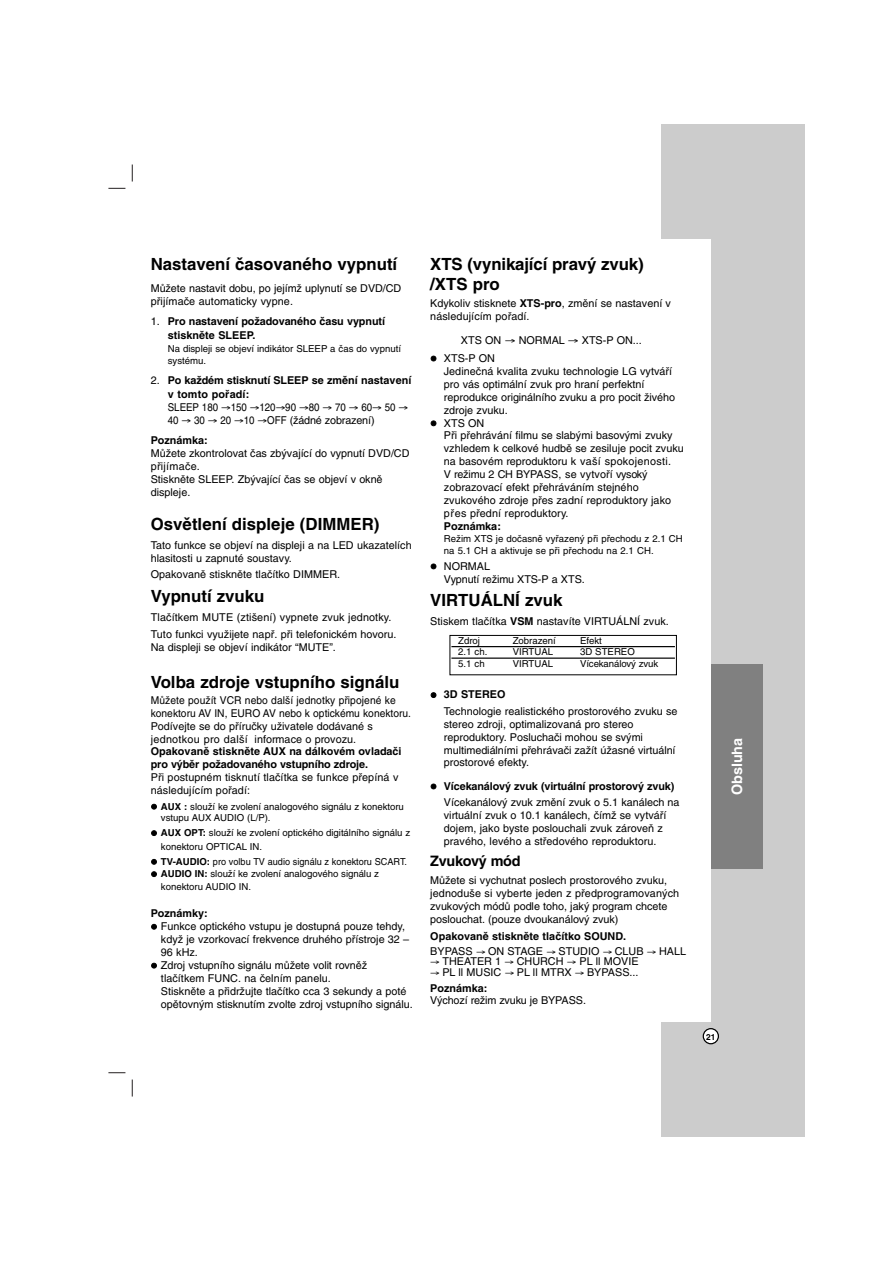
<style>
.page{position:relative;width:893px;height:1263px;background:#fff}
.page>*{position:absolute;margin:0;border:0;box-sizing:border-box;transform-origin:0 0}
.t1{font:700 16.8px/20.1px "Helvetica CE";color:#000}
.t2{font:700 14.4px "Helvetica CE";letter-spacing:-.02em;color:#000}
.t3{font:700 14.4px "Helvetica CE";color:#fff}
.t4{font:10.8px/12.9px "Helvetica CE";color:#000}
.t5{font:700 10.8px/13.8px "Helvetica CE";color:#000}
.t6{font:10.8px/12.9px "Helvetica CE";color:#000;scale:.95 1}
.t7{font:9.6px/11.6px "Helvetica CE";color:#000}
.t8{font:9.6px/12.3px "Helvetica CE";color:#000;scale:.95 1}
.t9{font:700 8.4px "Helvetica CE";color:#000}
.s1{font-weight:400}
.s2{font-weight:700}
</style>
<div class="page">
<svg style="left:132px;top:165px;width:1px;height:17px"></svg>
<svg style="left:132px;top:1080px;width:1px;height:17px"></svg>
<svg style="left:108px;top:188px;width:17px;height:1px"></svg>
<svg style="left:108px;top:1072px;width:17px;height:1px"></svg>
<div style="left:661px;top:124px;width:143px;height:1013px;background:#ccc"></div>
<div style="left:601px;top:239px;width:109px;height:783px;background:#fff"></div>
<svg style="left:702px;top:1028px;width:17px;height:16px"></svg>
<div style="left:710px;top:665px;width:52px;height:204px;background:#808080"></div>
<hr style="left:451px;top:646px;width:224px;height:1px;background:#000">
<hr style="left:451px;top:658px;width:224px;height:1px;background:#000">
<div style="left:449px;top:635px;width:227px;height:40px;border:1px solid #000"></div>
<h1 class="t1" style="left:151px;top:256px;width:248px">Nastavení časovaného vypnutí</h1>
<p class="t4" style="left:151px;top:284px;width:252px">Můžete nastavit dobu, po jejímž uplynutí se DVD/CD přijímače automaticky vypne.</p>
<p class="t5" style="left:168px;top:316px;width:219px;text-indent:-17px"><span class="s1">1.</span> Pro nastavení požadovaného času vypnutí stiskněte SLEEP.</p>
<p class="t7" style="left:168px;top:343px;width:235px;line-height:12.5px">Na displeji se objeví indikátor SLEEP a čas do vypnutí systému.</p>
<p class="t4" style="left:168px;top:375px;width:245px;line-height:13.5px;text-indent:-17px">2. <span class="s2">Po každém stisknutí SLEEP se změní nastavení v tomto pořadí:<br></span>SLEEP 180 →150 →120→90 →80 → 70 → 60→ 50 → 40 → 30 → 20 →10 →OFF (žádné zobrazení)</p>
<p class="t5" style="left:151px;top:435px;width:59px">Poznámka:</p>
<p class="t4" style="left:151px;top:448px;width:260px">Můžete zkontrolovat čas zbývající do vypnutí DVD/CD přijímače.<br>Stiskněte SLEEP. Zbývající čas se objeví v okně displeje.</p>
<h1 class="t1" style="left:151px;top:516px;width:230px">Osvětlení displeje (DIMMER)</h1>
<p class="t4" style="left:151px;top:540px;width:262px">Tato funkce se objeví na displeji a na LED ukazatelích hlasitosti u zapnuté soustavy.</p>
<p class="t4" style="left:151px;top:569px;width:191px">Opakovaně stiskněte tlačítko DIMMER.</p>
<h1 class="t1" style="left:151px;top:588px;width:115px">Vypnutí zvuku</h1>
<p class="t4" style="left:151px;top:611px;width:247px;line-height:16.4px">Tlačítkem MUTE (ztišení) vypnete zvuk jednotky.<br>Tuto funkci využijete např. při telefonickém hovoru.</p>
<p class="t4" style="left:151px;top:642px;width:187px">Na displeji se objeví indikátor “MUTE”.</p>
<h1 class="t1" style="left:151px;top:674px;width:250px">Volba zdroje vstupního signálu</h1>
<p class="t6" style="left:151px;top:695px;width:275px">Můžete použít VCR nebo další jednotky připojené ke konektoru AV IN, EURO AV nebo k optickému konektoru.<br>Podívejte se do příručky uživatele dodávané s jednotkou pro další informace o provozu.</p>
<p class="t5" style="left:151px;top:747px;width:252px;line-height:12.9px">Opakovaně stiskněte AUX na dálkovém ovladači pro výběr požadovaného vstupního zdroje.</p>
<p class="t4" style="left:151px;top:773px;width:249px">Při postupném tisknutí tlačítka se funkce přepíná v následujícím pořadí:</p>
<p class="t7" style="left:161px;top:802px;width:244px"><span class="s2">AUX :</span> slouží ke zvolení analogového signálu z konektoru vstupu AUX AUDIO (L/P).</p>
<p class="t7" style="left:161px;top:828px;width:251px;line-height:13.2px"><span class="s2">AUX OPT:</span> slouží ke zvolení optického digitálního signálu z konektoru OPTICAL IN.</p>
<p class="t8" style="left:161px;top:857px;width:260px"><span class="s2">TV-AUDIO:</span> pro volbu TV audio signálu z konektoru SCART.<br><span class="s2">AUDIO IN:</span> slouží ke zvolení analogového signálu z konektoru AUDIO IN.</p>
<p class="t5" style="left:151px;top:908px;width:59px">Poznámky:</p>
<p class="t4" style="left:161px;top:921px;width:253px">Funkce optického vstupu je dostupná pouze tehdy, když je vzorkovací frekvence druhého přístroje 32 – 96 kHz.<br>Zdroj vstupního signálu můžete volit rovněž tlačítkem FUNC. na čelním panelu.<br>Stiskněte a přidržujte tlačítko cca 3 sekundy a poté opětovným stisknutím zvolte zdroj vstupního signálu.</p>
<h1 class="t1" style="left:430px;top:256px;width:215px">XTS (vynikající pravý zvuk) /XTS pro</h1>
<p class="t4" style="left:430px;top:299px;width:242px">Kdykoliv stisknete <span class="s2">XTS-pro</span>, změní se nastavení v následujícím pořadí.</p>
<p class="t4" style="left:444px;top:333px;width:199px;line-height:17.2px;text-indent:17px">XTS ON → NORMAL → XTS-P ON...<br>XTS-P ON</p>
<p class="t4" style="left:444px;top:366px;width:241px">Jedinečná kvalita zvuku technologie LG vytváří pro vás optimální zvuk pro hraní perfektní reprodukce originálního zvuku a pro pocit živého zdroje zvuku.<br>XTS ON<br>Při přehrávání filmu se slabými basovými zvuky vzhledem k celkové hudbě se zesiluje pocit zvuku na basovém reproduktoru k vaší spokojenosti.<br>V režimu 2 CH BYPASS, se vytvoří vysoký zobrazovací efekt přehráváním stejného zvukového zdroje přes zadní reproduktory jako přes přední reproduktory.</p>
<p class="t5" style="left:444px;top:521px;width:59px">Poznámka:</p>
<p class="t7" style="left:444px;top:534px;width:240px">Režim XTS je dočasně vyřazený při přechodu z 2.1 CH na 5.1 CH a aktivuje se při přechodu na 2.1 CH.</p>
<p class="t4" style="left:444px;top:561px;width:143px">NORMAL<br>Vypnutí režimu XTS-P a XTS.</p>
<h1 class="t1" style="left:430px;top:592px;width:134px">VIRTUÁLNÍ zvuk</h1>
<p class="t4" style="left:430px;top:616px;width:240px">Stiskem tlačítka <span class="s2">VSM</span> nastavíte VIRTUÁLNÍ zvuk.</p>
<p class="t7" style="left:458px;top:636px;width:23px">Zdroj</p>
<p class="t7" style="left:512px;top:636px;width:45px">Zobrazení</p>
<p class="t7" style="left:580px;top:636px;width:23px">Efekt</p>
<p class="t7" style="left:458px;top:648px;width:31px">2.1 ch.</p>
<p class="t7" style="left:512px;top:648px;width:42px">VIRTUAL</p>
<p class="t7" style="left:580px;top:648px;width:56px">3D STEREO</p>
<p class="t7" style="left:458px;top:659px;width:28px">5.1 ch</p>
<p class="t7" style="left:512px;top:659px;width:42px">VIRTUAL</p>
<p class="t7" style="left:580px;top:659px;width:80px">Vícekanálový zvuk</p>
<p class="t5" style="left:444px;top:689px;width:63px">3D STEREO</p>
<p class="t4" style="left:444px;top:706px;width:235px">Technologie realistického prostorového zvuku se stereo zdroji, optimalizovaná pro stereo reproduktory. Posluchači mohou se svými multimediálními přehrávači zažít úžasné virtuální prostorové efekty.</p>
<p class="t5" style="left:444px;top:780px;width:232px">Vícekanálový zvuk (virtuální prostorový zvuk)</p>
<p class="t4" style="left:444px;top:797px;width:237px">Vícekanálový zvuk změní zvuk o 5.1 kanálech na virtuální zvuk o 10.1 kanálech, čímž se vytváří dojem, jako byste poslouchali zvuk zároveň z pravého, levého a středového reproduktoru.</p>
<h2 class="t2" style="left:430px;top:855px;width:92px">Zvukový mód</h2>
<p class="t4" style="left:430px;top:875px;width:250px">Můžete si vychutnat poslech prostorového zvuku, jednoduše si vyberte jeden z předprogramovaných zvukových módů podle toho, jaký program chcete poslouchat. (pouze dvoukanálový zvuk)</p>
<p class="t5" style="left:430px;top:931px;width:257px;line-height:14.2px">Opakovaně stiskněte tlačítko SOUND.<br><span class="s1">BYPASS</span> → <span class="s1">ON STAGE</span> → <span class="s1">STUDIO</span> → <span class="s1">CLUB</span> → <span class="s1">HALL</span></p>
<p class="t4" style="left:430px;top:956px;width:210px">→ THEATER 1 → CHURCH → PL ll MOVIE</p>
<p class="t4" style="left:430px;top:966px;width:210px;line-height:15.5px">→ PL ll MUSIC → PL ll MTRX → BYPASS...<br><span class="s2">Poznámka:</span></p>
<p class="t4" style="left:430px;top:995px;width:157px">Výchozí režim zvuku je BYPASS.</p>
<h2 class="t3" style="left:731px;top:795px;width:59px;rotate:-90deg">Obsluha</h2>
<p class="t9" style="left:706px;top:1033px;width:11px">21</p>
</div>
